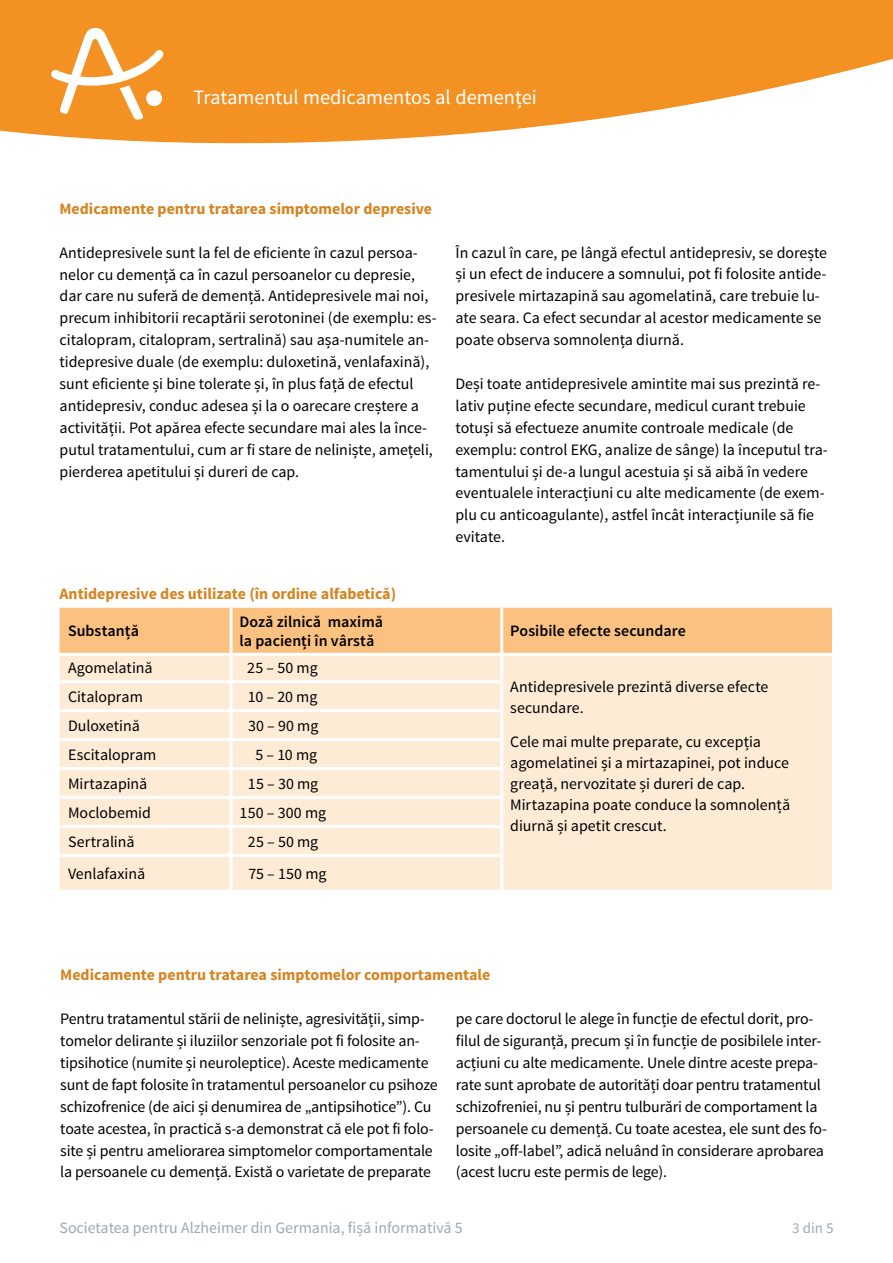
<style>
.page{position:relative;width:893px;height:1263px;background:#fff}
.page>*{position:absolute;margin:0;border:0;box-sizing:border-box;transform-origin:0 0}
.t1{font:20.4px "Source Sans Pro";color:#fff}
.fließtext_ohne-Absta{font:15.9px/21.9px "Source Sans Pro";letter-spacing:-.01em;color:#000}
.Tabelle_fließtext_gr{font:15.9px/21px "Source Sans Pro";color:#000}
.Zwischenüberschrift{font:700 15.9px "Source Sans Pro";color:#d7831e}
.tabelle_rubrik_weiss{font:600 15.9px/19px "Source Sans Pro";color:#000}
.t2{font:15.9px "Source Sans Pro";color:#9ca9b1}
.Tabelle_Überschrift{font:700 15.9px "Source Sans Pro";color:#d7831e}
.t3{font:15px "Source Sans Pro";color:#9ca9b1}
</style>
<div class="page">
<svg style="left:0;top:0;width:893px;height:143px;fill:#f39222"></svg>
<svg style="left:51px;top:28px;width:112px;height:92px"></svg>
<div style="left:60px;top:608px;width:772px;height:45px;background:#fac181"></div>
<div style="left:60px;top:656px;width:772px;height:234px;background:#feebd6"></div>
<div style="left:60px;top:683px;width:440px;height:207px;background:#feebd6"></div>
<hr style="left:230px;top:656px;width:3px;height:24px;background:#fff">
<hr style="left:500px;top:656px;width:3px;height:24px;background:#fff">
<hr style="left:60px;top:680px;width:171px;height:3px;background:#fff">
<hr style="left:231px;top:680px;width:272px;height:3px;background:#fff">
<hr style="left:230px;top:683px;width:3px;height:26px;background:#fff">
<hr style="left:500px;top:683px;width:3px;height:26px;background:#fff">
<hr style="left:60px;top:709px;width:171px;height:3px;background:#fff">
<hr style="left:60px;top:738px;width:171px;height:3px;background:#fff">
<hr style="left:230px;top:741px;width:3px;height:26px;background:#fff">
<hr style="left:500px;top:741px;width:3px;height:26px;background:#fff">
<hr style="left:60px;top:767px;width:171px;height:3px;background:#fff">
<hr style="left:231px;top:767px;width:272px;height:3px;background:#fff">
<hr style="left:230px;top:770px;width:3px;height:26px;background:#fff">
<hr style="left:500px;top:770px;width:3px;height:26px;background:#fff">
<hr style="left:60px;top:796px;width:171px;height:3px;background:#fff">
<hr style="left:231px;top:796px;width:272px;height:3px;background:#fff">
<hr style="left:230px;top:799px;width:3px;height:26px;background:#fff">
<hr style="left:500px;top:799px;width:3px;height:26px;background:#fff">
<hr style="left:60px;top:825px;width:171px;height:3px;background:#fff">
<hr style="left:231px;top:825px;width:272px;height:3px;background:#fff">
<hr style="left:230px;top:828px;width:3px;height:26px;background:#fff">
<hr style="left:500px;top:828px;width:3px;height:26px;background:#fff">
<hr style="left:60px;top:854px;width:171px;height:3px;background:#fff">
<hr style="left:231px;top:854px;width:272px;height:3px;background:#fff">
<hr style="left:230px;top:857px;width:3px;height:33px;background:#fff">
<hr style="left:500px;top:857px;width:3px;height:33px;background:#fff">
<hr style="left:230px;top:608px;width:3px;height:45px;background:#fff">
<hr style="left:500px;top:608px;width:3px;height:45px;background:#fff">
<hr style="left:230px;top:712px;width:3px;height:26px;background:#fff">
<hr style="left:231px;top:709px;width:272px;height:3px;background:#fff">
<hr style="left:500px;top:712px;width:3px;height:26px;background:#fff">
<hr style="left:231px;top:738px;width:272px;height:3px;background:#fff">
<p class="t1" style="left:193px;top:85px;width:345px">Tratamentul medicamentos al demenței</p>
<h2 class="Zwischenüberschrift" style="left:60px;top:198px;width:374px">Medicamente pentru tratarea simptomelor depresive</h2>
<p class="fließtext_ohne-Absta" style="left:60px;top:242px;width:379px">Antidepresivele sunt la fel de eficiente în cazul persoa&shy;nelor cu demență ca în cazul persoanelor cu depresie, dar care nu suferă de demență. Antidepresivele mai noi, precum inhibitorii recaptării serotoninei (de exemplu: es&shy;citalopram, citalopram, sertralină) sau așa-numitele an&shy;tidepresive duale (de exemplu: duloxetină, venlafaxină), sunt eficiente și bine tolerate și, în plus față de efectul antidepresiv, conduc adesea și la o oarecare creștere a activității. Pot apărea efecte secundare mai ales la înce&shy;putul tratamentului, cum ar fi stare de neliniște, amețeli, pierderea apetitului și dureri de cap.</p>
<p class="fließtext_ohne-Absta" style="left:455px;top:242px;width:373px">În cazul în care, pe lângă efectul antidepresiv, se dorește și un efect de inducere a somnului, pot fi folosite antide&shy;presivele mirtazapină sau agomelatină, care trebuie lu&shy;ate seara. Ca efect secundar al acestor medicamente se poate observa somnolența diurnă.</p>
<p class="fließtext_ohne-Absta" style="left:455px;top:373px;width:374px">Deși toate antidepresivele amintite mai sus prezintă re&shy;lativ puține efecte secundare, medicul curant trebuie totuși să efectueze anumite controale medicale (de exemplu: control EKG, analize de sânge) la începutul tra&shy;tamentului și de-a lungul acestuia și să aibă în vedere eventualele interacțiuni cu alte medicamente (de exem&shy;plu cu anticoagulante), astfel încât interacțiunile să fie evitate.</p>
<h3 class="Tabelle_Überschrift" style="left:60px;top:583px;width:338px">Antidepresive des utilizate (în ordine alfabetică)</h3>
<p class="tabelle_rubrik_weiss" style="left:68px;top:622px;width:72px">Substanță</p>
<p class="tabelle_rubrik_weiss" style="left:240px;top:612px;width:145px">Doză zilnică maximă la pacienți în vârstă</p>
<p class="tabelle_rubrik_weiss" style="left:510px;top:622px;width:177px">Posibile efecte secundare</p>
<p class="Tabelle_fließtext_gr" style="left:68px;top:658px;width:86px">Agomelatină</p>
<p class="Tabelle_fließtext_gr" style="left:247px;top:658px;width:72px">25 – 50 mg</p>
<p class="Tabelle_fließtext_gr" style="left:510px;top:676px;width:260px">Antidepresivele prezintă diverse efecte secundare.</p>
<p class="Tabelle_fließtext_gr" style="left:510px;top:731px;width:281px">Cele mai multe preparate, cu excepția agomelatinei și a mirtazapinei, pot induce greață, nervozitate și dureri de cap.<br>Mirtazapina poate conduce la somnolență diurnă și apetit crescut.</p>
<p class="Tabelle_fließtext_gr" style="left:68px;top:687px;width:76px">Citalopram</p>
<p class="Tabelle_fließtext_gr" style="left:248px;top:687px;width:71px">10 – 20 mg</p>
<p class="Tabelle_fließtext_gr" style="left:68px;top:716px;width:73px">Duloxetină</p>
<p class="Tabelle_fließtext_gr" style="left:248px;top:716px;width:72px">30 – 90 mg</p>
<p class="Tabelle_fließtext_gr" style="left:68px;top:744px;width:90px">Escitalopram</p>
<p class="Tabelle_fließtext_gr" style="left:255px;top:744px;width:63px">5 – 10 mg</p>
<p class="Tabelle_fließtext_gr" style="left:68px;top:773px;width:81px">Mirtazapină</p>
<p class="Tabelle_fließtext_gr" style="left:248px;top:773px;width:72px">15 – 30 mg</p>
<p class="Tabelle_fließtext_gr" style="left:68px;top:802px;width:84px">Moclobemid</p>
<p class="Tabelle_fließtext_gr" style="left:240px;top:802px;width:88px">150 – 300 mg</p>
<p class="Tabelle_fließtext_gr" style="left:68px;top:831px;width:68px">Sertralină</p>
<p class="Tabelle_fließtext_gr" style="left:248px;top:831px;width:72px">25 – 50 mg</p>
<p class="Tabelle_fließtext_gr" style="left:68px;top:864px;width:79px">Venlafaxină</p>
<p class="Tabelle_fließtext_gr" style="left:248px;top:864px;width:80px">75 – 150 mg</p>
<h2 class="Zwischenüberschrift" style="left:60px;top:965px;width:432px">Medicamente pentru tratarea simptomelor comportamentale</h2>
<p class="fließtext_ohne-Absta" style="left:60px;top:1008px;width:379px">Pentru tratamentul stării de neliniște, agresivității, simp&shy;tomelor delirante și iluziilor senzoriale pot fi folosite an&shy;tipsihotice (numite și neuroleptice). Aceste medicamente sunt de fapt folosite în tratamentul persoanelor cu psihoze schizofrenice (de aici și denumirea de „antipsihotice”). Cu toate acestea, în practică s-a demonstrat că ele pot fi folo&shy;site și pentru ameliorarea simptomelor comportamentale la persoanele cu demență. Există o varietate de preparate</p>
<p class="fließtext_ohne-Absta" style="left:456px;top:1008px;width:373px">pe care doctorul le alege în funcție de efectul dorit, pro&shy;filul de siguranță, precum și în funcție de posibilele inter&shy;acțiuni cu alte medicamente. Unele dintre aceste prepa&shy;rate sunt aprobate de autorități doar pentru tratamentul schizofreniei, nu și pentru tulburări de comportament la persoanele cu demență. Cu toate acestea, ele sunt des fo&shy;losite „off-label”, adică neluând în considerare aprobarea (acest lucru este permis de lege).</p>
<p class="t2" style="left:60px;top:1218px;width:405px">Societatea pentru Alzheimer din Germania, fișă informativă 5</p>
<p class="t3" style="left:792px;top:1219px;width:43px">3 din 5</p>
</div>
